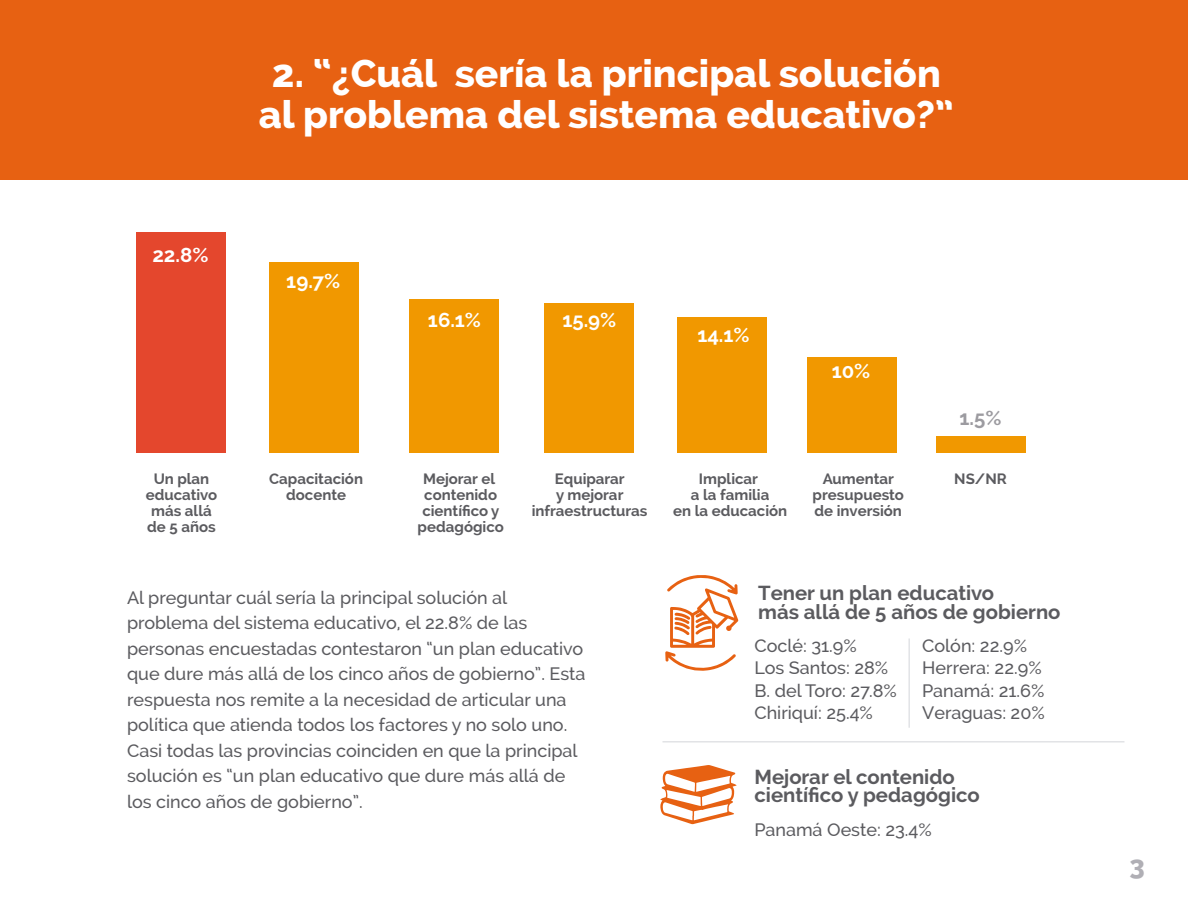
<style>
.page{position:relative;width:1188px;height:918px;background:#fff}
.page>*{position:absolute;margin:0;border:0;box-sizing:border-box;transform-origin:0 0}
.t1{font:800 39px/41.1px "Raleway";color:#fff;text-align:center}
.t2{font:800 27px "Raleway";color:#b0afb5}
.t3{font:700 20.4px "Raleway";color:#fff}
.t4{font:700 20.4px "Raleway";color:#9c9ba0}
.t5{font:700 20.25px/18.3px "Raleway";color:#5b5b5f}
.t6{font:500 18px/25.5px "Raleway";color:#5b5b5f}
.t7{font:700 15px/16.2px "Raleway";color:#5b5b5f;text-align:center}
</style>
<div class="page">
<svg style="left:665px;top:575px;width:73px;height:96px"></svg>
<hr style="left:662px;top:741px;width:462px;height:1px;background:#d8dade">
<div style="left:0;top:0;width:1188px;height:180px;background:#e76112"></div>
<div style="left:269px;top:262px;width:90px;height:191px;background:#f19800"></div>
<div style="left:136px;top:232px;width:90px;height:221px;background:#e4472d"></div>
<div style="left:544px;top:304px;width:90px;height:149px;background:#f19800"></div>
<div style="left:677px;top:317px;width:90px;height:136px;background:#f19800"></div>
<div style="left:808px;top:357px;width:89px;height:96px;background:#f19800"></div>
<div style="left:410px;top:299px;width:89px;height:154px;background:#f19800"></div>
<div style="left:936px;top:436px;width:89px;height:17px;background:#f19800"></div>
<svg style="left:660px;top:765px;width:77px;height:59px"></svg>
<hr style="left:909px;top:638px;width:1px;height:90px;background:#d8dade">
<p class="t3" style="left:152px;top:243px;width:58px">22.8%</p>
<h1 class="t1" style="left:259px;top:53px;width:697px">2. “¿Cuál sería la principal solución al problema del sistema educativo?”</h1>
<p class="t3" style="left:286px;top:269px;width:55px">19.7%</p>
<p class="t3" style="left:428px;top:308px;width:55px">16.1%</p>
<p class="t3" style="left:562px;top:308px;width:56px">15.9%</p>
<p class="t3" style="left:697px;top:323px;width:54px">14.1%</p>
<p class="t3" style="left:832px;top:359px;width:40px">10%</p>
<p class="t4" style="left:960px;top:406px;width:44px">1.5%</p>
<p class="t7" style="left:146px;top:470px;width:73px">Un plan educativo más allá de 5 años</p>
<p class="t7" style="left:269px;top:470px;width:95px">Capacitación docente</p>
<p class="t7" style="left:418px;top:470px;width:88px">Mejorar el contenido científico y pedagógico</p>
<p class="t7" style="left:532px;top:470px;width:117px">Equiparar<br>y mejorar infraestructuras</p>
<p class="t7" style="left:673px;top:470px;width:116px">Implicar<br>a la familia<br>en la educación</p>
<p class="t7" style="left:813px;top:470px;width:93px">Aumentar presupuesto de inversión</p>
<p class="t7" style="left:954px;top:470px;width:54px">NS/NR</p>
<p class="t6" style="left:127px;top:585px;width:460px">Al preguntar cuál sería la principal solución al problema del sistema educativo, el 22.8% de las personas encuestadas contestaron “un plan educativo que dure más allá de los cinco años de gobierno”. Esta respuesta nos remite a la necesidad de articular una política que atienda todos los factores y no solo uno.<br>Casi todas las provincias coinciden en que la principal solución es “un plan educativo que dure más allá de los cinco años de gobierno”.</p>
<p class="t5" style="left:758px;top:584px;width:304px">Tener un plan educativo<br>más allá de 5 años de gobierno</p>
<p class="t6" style="left:754px;top:634px;width:144px;line-height:22.5px">Coclé: 31.9%<br>Los Santos: 28%<br>B. del Toro: 27.8%<br>Chiriquí: 25.4%</p>
<p class="t6" style="left:922px;top:634px;width:124px;line-height:22.5px">Colón: 22.9%<br>Herrera: 22.9%<br>Panamá: 21.6%<br>Veraguas: 20%</p>
<p class="t5" style="left:754px;top:768px;width:227px">Mejorar el contenido científico y pedagógico</p>
<p class="t6" style="left:754px;top:817px;width:179px">Panamá Oeste: 23.4%</p>
<h2 class="t2" style="left:1129px;top:850px;width:17px">3</h2>
</div>
